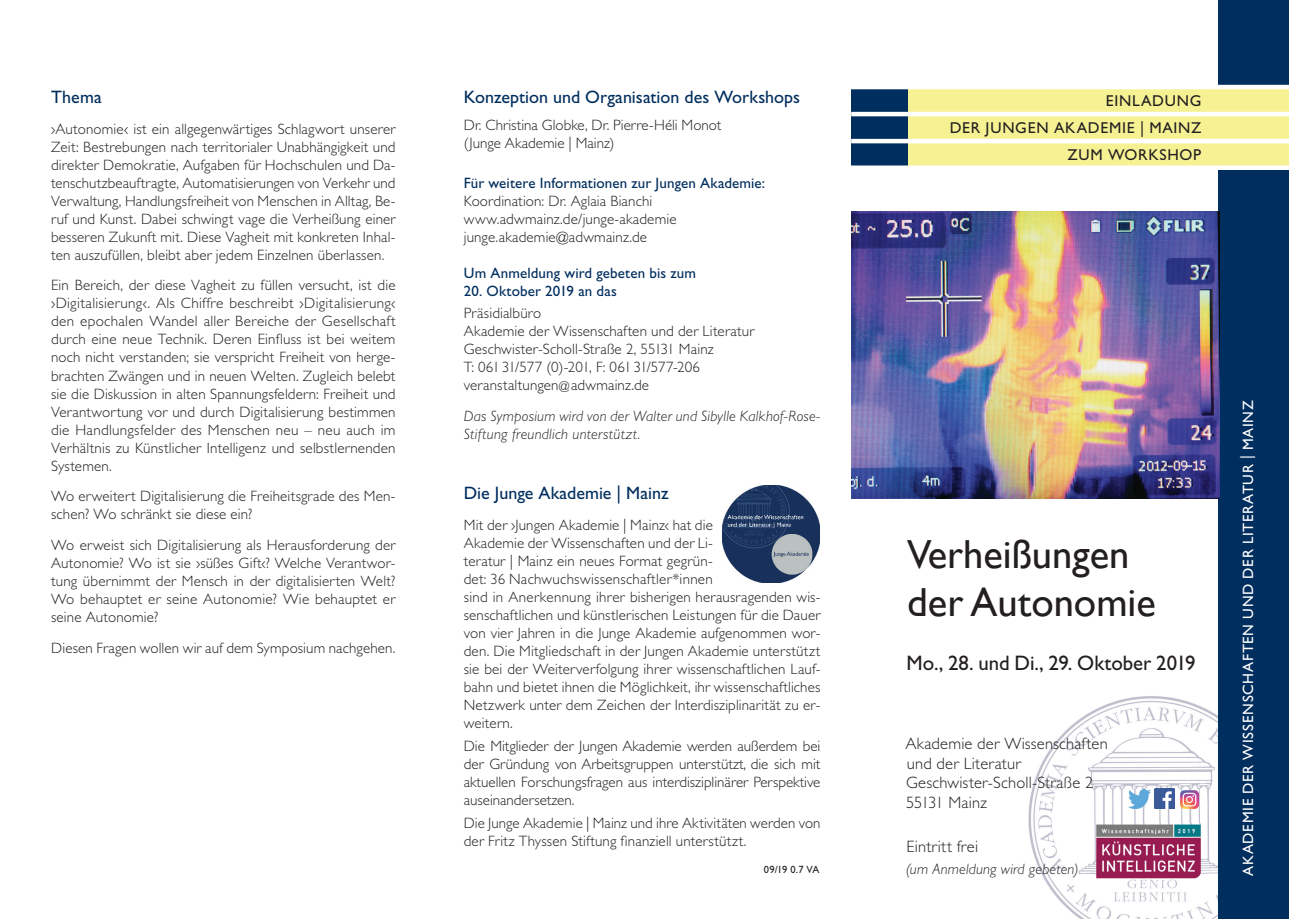
<style>
.page{position:relative;width:1289px;height:919px;background:#fff}
.page>*{position:absolute;margin:0;border:0;box-sizing:border-box;transform-origin:0 0}
.t1{font:40.5px/48.6px "Gill Sans";color:#231f20}
.t2{font:21px "Gill Sans Std";color:#231f20}
.t3{font:18px "Gill Sans Std";color:#002e5e}
.t4{font:300 16.5px/19.5px "Gill Sans Std";letter-spacing:.015em;color:#231f20}
.t5{font:15.75px/27px "Gill Sans Std";letter-spacing:.045em;color:#231f20;text-align:right}
.t6{font:300 15px/18px "Gill Sans Std";letter-spacing:.01em;color:#231f20}
.t7{font:italic 300 15px/18px "Gill Sans Std";letter-spacing:.015em;color:#231f20}
.t8{font:15px "Gill Sans Std";letter-spacing:.01em;color:#002e5e}
.t9{font:15px "Gill Sans Std";letter-spacing:.05em;color:#fff}
.t10{font:10.5px "Gill Sans Std";color:#231f20}
.s1{font-size:12.75px}
</style>
<div class="page">
<img style="left:1028px;top:696px;width:190px;height:222px">
<div style="left:1218px;top:0;width:70px;height:918px;background:#002e5e"></div>
<div style="left:851px;top:89px;width:57px;height:77px;background:#002e5e"></div>
<div style="left:908px;top:89px;width:380px;height:77px;background:#f6f294"></div>
<hr style="left:851px;top:139px;width:437px;height:4px;background:#fff">
<hr style="left:851px;top:112px;width:437px;height:4px;background:#fff">
<hr style="left:851px;top:85px;width:437px;height:4px;background:#fff">
<div style="left:850px;top:165px;width:438px;height:5px;background:#fff"></div>
<img style="left:722px;top:485px;width:97px;height:97px">
<img style="left:1128px;top:789px;width:22px;height:19px">
<img style="left:1154px;top:788px;width:20px;height:20px">
<img style="left:851px;top:211px;width:368px;height:287px">
<img style="left:1180px;top:790px;width:18px;height:18px">
<img style="left:1094px;top:823px;width:111px;height:57px">
<p class="t3" style="left:51px;top:86px;width:52px">Thema</p>
<p class="t6" style="left:51px;top:120px;width:346px;text-align:justify">›Autonomie‹ ist ein allgegenwärtiges Schlagwort unserer Zeit: Bestrebungen nach territorialer Unabhängigkeit und direkter Demokratie, Aufgaben für Hochschulen und Da&shy;tenschutzbeauftragte, Automatisierungen von Verkehr und Verwaltung, Handlungsfreiheit von Menschen in Alltag, Be&shy;ruf und Kunst. Dabei schwingt vage die Verheißung einer besseren Zukunft mit. Diese Vagheit mit konkreten Inhal&shy;ten auszufüllen, bleibt aber jedem Einzelnen überlassen.</p>
<p class="t6" style="left:51px;top:276px;width:346px;text-align:justify">Ein Bereich, der diese Vagheit zu füllen versucht, ist die ›Digitalisierung‹. Als Chiffre beschreibt ›Digitalisierung‹ den epochalen Wandel aller Bereiche der Gesellschaft durch eine neue Technik. Deren Einfluss ist bei weitem noch nicht verstanden; sie verspricht Freiheit von herge&shy;brachten Zwängen und in neuen Welten. Zugleich belebt sie die Diskussion in alten Spannungsfeldern: Freiheit und Verantwortung vor und durch Digitalisierung bestimmen die Handlungsfelder des Menschen neu – neu auch im Verhältnis zu Künstlicher Intelligenz und selbstlernenden Systemen.</p>
<p class="t6" style="left:51px;top:487px;width:346px">Wo erweitert Digitalisierung die Freiheitsgrade des Men&shy;schen? Wo schränkt sie diese ein?</p>
<p class="t6" style="left:51px;top:536px;width:346px;text-align:justify">Wo erweist sich Digitalisierung als Herausforderung der Autonomie? Wo ist sie ›süßes Gift‹? Welche Verantwor&shy;tung übernimmt der Mensch in der digitalisierten Welt?<br>Wo behauptet er seine Autonomie? Wie behauptet er seine Autonomie?</p>
<p class="t6" style="left:51px;top:639px;width:346px">Diesen Fragen wollen wir auf dem Symposium nachgehen.</p>
<p class="t3" style="left:464px;top:86px;width:338px">Konzeption und Organisation des Workshops</p>
<p class="t6" style="left:464px;top:116px;width:259px">Dr. Christina Globke, Dr. Pierre-Héli Monot (Junge Akademie | Mainz)</p>
<p class="t8" style="left:464px;top:174px;width:303px">Für weitere Informationen zur Jungen Akademie:</p>
<p class="t6" style="left:464px;top:192px;width:214px">Koordination: Dr. Aglaia Bianchi www.adwmainz.de/junge-akademie junge.akademie@adwmainz.de</p>
<p class="t8" style="left:464px;top:264px;width:234px">Um Anmeldung wird gebeten bis zum</p>
<p class="t8" style="left:464px;top:282px;width:155px">20. Oktober 2019 an das</p>
<p class="t6" style="left:464px;top:304px;width:292px">Präsidialbüro<br>Akademie der Wissenschaften und der Literatur Geschwister-Scholl-Straße 2, 55131 Mainz<br>T: 061 31/577 (0)-201, F: 061 31/577-206 veranstaltungen<span class="s1">@</span> adwmainz.de</p>
<p class="t7" style="left:464px;top:407px;width:358px">Das Symposium wird von der Walter und Sibylle Kalkhof-Rose-<br>Stiftung freundlich unterstützt.</p>
<p class="t3" style="left:464px;top:482px;width:206px">Die Junge Akademie | Mainz</p>
<p class="t6" style="left:464px;top:516px;width:358px">Mit der ›Jungen Akademie | Mainz‹ hat die<br>Akademie der Wissenschaften und der Li-<br>teratur | Mainz ein neues Format gegrün-<br>det: 36 Nachwuchswissenschaftler*innen<br>sind in Anerkennung ihrer bisherigen herausragenden wis&shy;senschaftlichen und künstlerischen Leistungen für die Dauer von vier Jahren in die Junge Akademie aufgenommen wor&shy;den. Die Mitgliedschaft in der Jungen Akademie unterstützt sie bei der Weiterverfolgung ihrer wissenschaftlichen Lauf&shy;bahn und bietet ihnen die Möglichkeit, ihr wissenschaftliches Netzwerk unter dem Zeichen der Interdisziplinarität zu er&shy;weitern.</p>
<p class="t6" style="left:464px;top:736px;width:358px;text-align:justify">Die Mitglieder der Jungen Akademie werden außerdem bei der Gründung von Arbeitsgruppen unterstützt, die sich mit aktuellen Forschungsfragen aus interdisziplinärer Perspektive auseinandersetzen.</p>
<p class="t6" style="left:464px;top:813px;width:358px">Die Junge Akademie | Mainz und ihre Aktivitäten werden von der Fritz Thyssen Stiftung finanziell unterstützt.</p>
<p class="t5" style="left:949px;top:87px;width:253px">EINLADUNG<br>DER JUNGEN AKADEMIE | MAINZ<br>ZUM WORKSHOP</p>
<h1 class="t1" style="left:907px;top:530px;width:250px">Verheißungen der Autonomie</h1>
<h2 class="t2" style="left:906px;top:651px;width:290px">Mo., 28. und Di., 29. Oktober 2019</h2>
<p class="t4" style="left:905px;top:734px;width:204px">Akademie der Wissenschaften und der Literatur<br>Geschwister-Scholl-Straße 2<br>55131 Mainz</p>
<p class="t4" style="left:906px;top:836px;width:73px">Eintritt frei</p>
<p class="t10" style="left:763px;top:863px;width:57px">09/19 0.7 VA</p>
<p class="t7" style="left:906px;top:860px;width:174px">(um Anmeldung wird gebeten)</p>
<p class="t9" style="left:1239px;top:875px;width:477px;rotate:-90deg">AKADEMIE DER WISSENSCHAFTEN UND DER LITERATUR | MAINZ</p>
</div>
